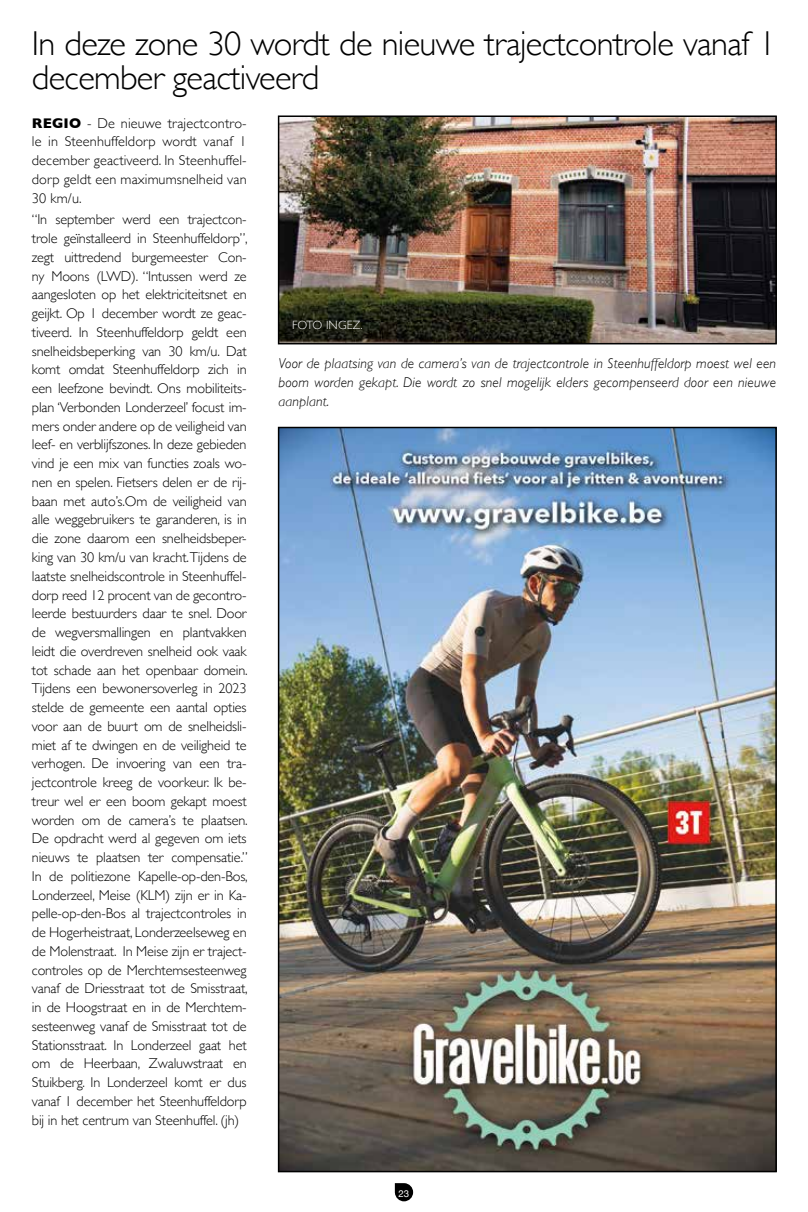
<style>
.page{position:relative;width:808px;height:1212px;background:#fff}
.page>*{position:absolute;margin:0;border:0;box-sizing:border-box;transform-origin:0 0}
.t1{font:300 34.5px/34.5px "Gill Sans";letter-spacing:-.02em;color:#000}
.t2{font:300 14.25px/18.8px "Gill Sans";letter-spacing:.005em;color:#000;text-align:justify}
.t3{font:italic 300 14.25px/18.8px "Gill Sans";letter-spacing:.01em;color:#000;text-align:justify}
.t4{font:300 12px "Gill Sans";letter-spacing:.01em;color:#fff}
.t5{font:9.6px "Helvetica Neue";color:#fff}
.s1{font-weight:700}
</style>
<div class="page">
<svg style="left:395px;top:1183px;width:18px;height:18px"></svg>
<img style="left:281px;top:430px;width:493px;height:739px">
<img style="left:281px;top:118px;width:493px;height:223px">
<div style="left:278px;top:115px;width:499px;height:229px;border:2px solid #000"></div>
<h1 class="t1" style="left:32px;top:25px;width:746px">In deze zone 30 wordt de nieuwe trajectcontrole vanaf 1 december geactiveerd</h1>
<p class="t2" style="left:32px;top:113px;width:216px"><span class="s1">REGIO</span> - De nieuwe trajectcontro&shy;le in Steenhuffeldorp wordt vanaf 1 december geactiveerd. In Steenhuffel&shy;dorp geldt een maximumsnelheid van 30 km/u.</p>
<p class="t2" style="left:32px;top:210px;width:217px">“In september werd een trajectcon&shy;trole geïnstalleerd in Steenhuffeldorp”, zegt uittredend burgemeester Con&shy;ny Moons (LWD). “Intussen werd ze aangesloten op het elektriciteitsnet en geijkt. Op 1 december wordt ze geac&shy;tiveerd. In Steenhuffeldorp geldt een snelheidsbeperking van 30 km/u. Dat komt omdat Steenhuffeldorp zich in een leefzone bevindt. Ons mobiliteits&shy;plan ‘Verbonden Londerzeel’ focust im&shy;mers onder andere op de veiligheid van leef- en verblijfszones. In deze gebieden vind je een mix van functies zoals wo&shy;nen en spelen. Fietsers delen er de rij&shy;baan met auto’s.Om de veiligheid van alle weggebruikers te garanderen, is in die zone daarom een snelheidsbeper&shy;king van 30 km/u van kracht. Tijdens de laatste snelheidscontrole in Steenhuffel&shy;dorp reed 12 procent van de gecontro&shy;leerde bestuurders daar te snel. Door de wegversmallingen en plantvakken leidt die overdreven snelheid ook vaak tot schade aan het openbaar domein.<br>Tijdens een bewonersoverleg in 2023 stelde de gemeente een aantal opties voor aan de buurt om de snelheidsli&shy;miet af te dwingen en de veiligheid te verhogen. De invoering van een tra&shy;jectcontrole kreeg de voorkeur. Ik be&shy;treur wel er een boom gekapt moest worden om de camera’s te plaatsen.<br>De opdracht werd al gegeven om iets nieuws te plaatsen ter compensatie.” In de politiezone Kapelle-op-den-Bos, Londerzeel, Meise (KLM) zijn er in Ka&shy;pelle-op-den-Bos al trajectcontroles in de Hogerheistraat, Londerzeelseweg en de Molenstraat. In Meise zijn er traject&shy;controles op de Merchtemsesteenweg vanaf de Driesstraat tot de Smisstraat, in de Hoogstraat en in de Merchtem&shy;sesteenweg vanaf de Smisstraat tot de Stationsstraat. In Londerzeel gaat het om de Heerbaan, Zwaluwstraat en Stuikberg. In Londerzeel komt er dus vanaf 1 december het Steenhuffeldorp bij in het centrum van Steenhuffel. (jh)</p>
<p class="t4" style="left:292px;top:316px;width:72px">FOTO INGEZ.</p>
<p class="t3" style="left:279px;top:354px;width:499px">Voor de plaatsing van de camera’s van de trajectcontrole in Steenhuffeldorp moest wel een boom worden gekapt. Die wordt zo snel mogelijk elders gecompenseerd door een nieuwe aanplant.</p>
<p class="t5" style="left:399px;top:1186px;width:12px">23</p>
</div>
